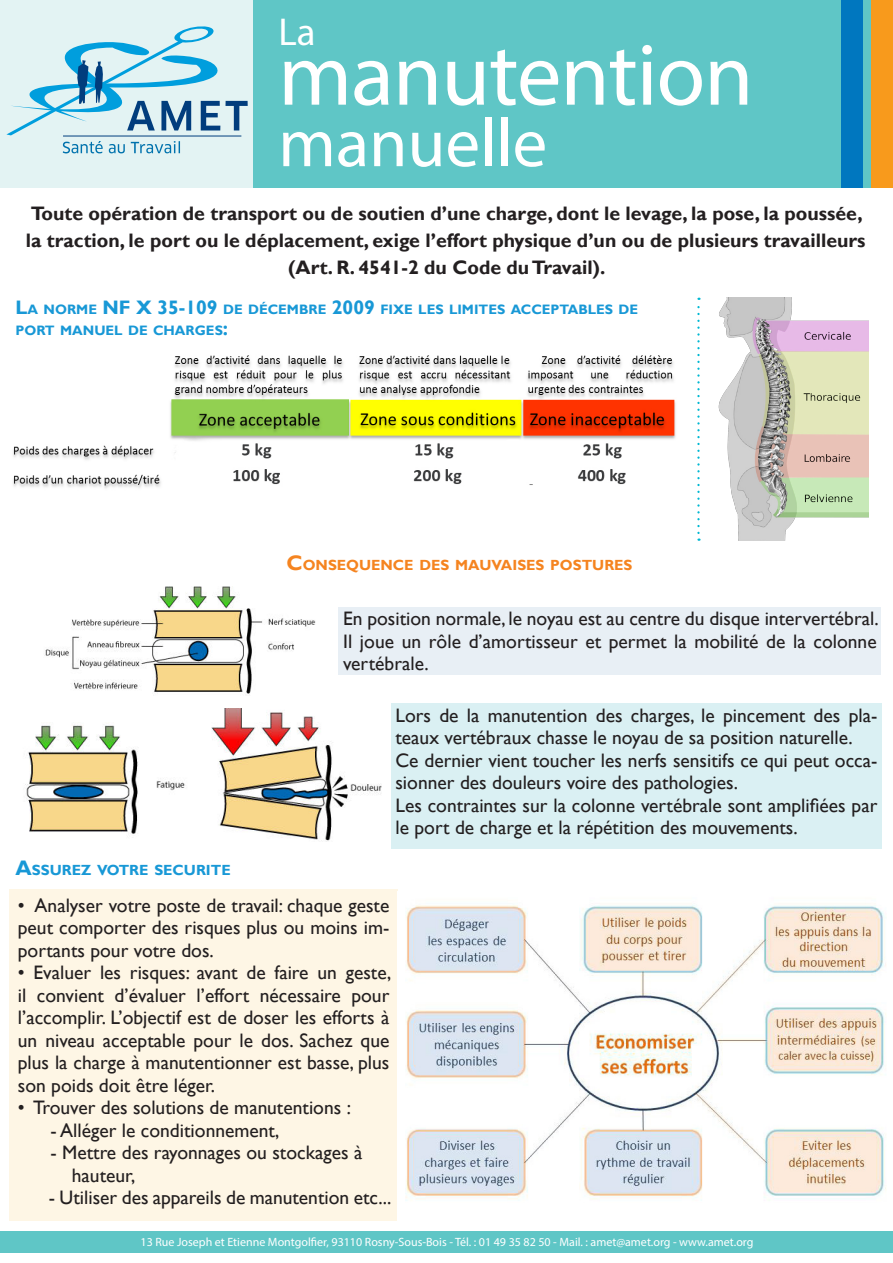
<style>
.page{position:relative;width:893px;height:1263px;background:#fff}
.page>*{position:absolute;margin:0;border:0;box-sizing:border-box;transform-origin:0 0}
.t1{font:88.5px "Myriad Pro";letter-spacing:-.01em;color:#fff}
.t2{font:69px "Myriad Pro";color:#fff}
.t3{font:39px "Myriad Pro";color:#fff}
.t4{font:19.5px/22.5px "Gill Sans";color:#231f20}
.t5{font:700 19.5px/27px "Gill Sans";color:#231f20;text-align:center}
.t6{font:700 14.7px "Gill Sans";color:#f58420}
.t7{font:700 14.7px "Gill Sans";color:#1898d6}
.t8{font:700 13.65px/21px "Gill Sans";color:#1898d6}
.t9{font:12px "Myriad Pro";color:#fff}
.s1{font-size:19.5px}
.s2{font-size:21px}
</style>
<div class="page">
<img style="left:44px;top:586px;width:272px;height:109px">
<div style="left:0;top:0;width:254px;height:187px;background:#e3f3f3"></div>
<div style="left:254px;top:0;width:639px;height:187px;background:#5fc6c6"></div>
<svg style="left:6px;top:26px;width:242px;height:109px"></svg>
<svg style="left:63px;top:141px;width:40px;height:12px"></svg>
<svg style="left:109px;top:144px;width:16px;height:9px"></svg>
<svg style="left:131px;top:141px;width:49px;height:12px"></svg>
<hr style="left:63px;top:136px;width:178px;height:1px;background:#013d7d">
<div style="left:0;top:1231px;width:893px;height:21px;background:#5fc6c6"></div>
<div style="left:841px;top:0;width:21px;height:187px;background:#0077bf"></div>
<div style="left:872px;top:0;width:21px;height:187px;background:#f89a1c"></div>
<div style="left:391px;top:704px;width:491px;height:145px;background:#daf0f3"></div>
<img style="left:25px;top:708px;width:357px;height:133px">
<div style="left:339px;top:608px;width:542px;height:67px;background:#e8eff5"></div>
<div style="left:9px;top:889px;width:389px;height:332px;background:#fef6e5"></div>
<img style="left:718px;top:298px;width:150px;height:243px">
<svg style="left:697px;top:298px;width:3px;height:243px"></svg>
<img style="left:405px;top:905px;width:481px;height:296px">
<img style="left:13px;top:355px;width:663px;height:134px">
<p class="t3" style="left:278px;top:8px;width:39px">La</p>
<p class="t1" style="left:278px;top:20px;width:477px">manutention</p>
<p class="t2" style="left:278px;top:100px;width:270px">manuelle</p>
<p class="t5" style="left:26px;top:200px;width:841px">Toute opération de transport ou de soutien d’une charge, dont le levage, la pose, la poussée, la traction, le port ou le déplacement, exige l’effort physique d’un ou de plusieurs travailleurs (Art. R. 4541-2 du Code du Travail).</p>
<p class="t8" style="left:16px;top:300px;width:624px"><span class="s1">L</span>A NORME <span class="s1">NF X 35-109</span> DE DÉCEMBRE <span class="s1">2009</span> FIXE LES LIMITES ACCEPTABLES DE<br>PORT MANUEL DE CHARGES<span class="s1">:</span></p>
<p class="t6" style="left:287px;top:557px;width:347px"><span class="s2">C</span>ONSEQUENCE DES MAUVAISES POSTURES</p>
<p class="t4" style="left:343px;top:608px;width:537px;text-align:justify">En position normale, le noyau est au centre du disque intervertébral.<br>Il joue un rôle d’amortisseur et permet la mobilité de la colonne vertébrale.</p>
<p class="t7" style="left:16px;top:862px;width:217px"><span class="s2">A</span>SSUREZ VOTRE SECURITE</p>
<p class="t4" style="left:395px;top:704px;width:483px">Lors de la manutention des charges, le pincement des pla&shy;teaux vertébraux chasse le noyau de sa position naturelle.</p>
<p class="t4" style="left:395px;top:749px;width:483px">Ce dernier vient toucher les nerfs sensitifs ce qui peut occa&shy;sionner des douleurs voire des pathologies.</p>
<p class="t4" style="left:395px;top:794px;width:483px">Les contraintes sur la colonne vertébrale sont amplifiées par le port de charge et la répétition des mouvements.</p>
<p class="t4" style="left:18px;top:894px;width:373px;text-align:justify">• Analyser votre poste de travail: chaque geste peut comporter des risques plus ou moins im&shy;portants pour votre dos.</p>
<p class="t4" style="left:18px;top:961px;width:375px;text-align:justify">• Evaluer les risques: avant de faire un geste, il convient d’évaluer l’effort nécessaire pour l’accomplir. L’objectif est de doser les efforts à un niveau acceptable pour le dos. Sachez que plus la charge à manutentionner est basse, plus son poids doit être léger.</p>
<p class="t4" style="left:18px;top:1096px;width:335px">• Trouver des solutions de manutentions :</p>
<p class="t4" style="left:50px;top:1119px;width:231px">- Alléger le conditionnement,</p>
<p class="t4" style="left:72px;top:1141px;width:292px;text-indent:-21px">- Mettre des rayonnages ou stockages à hauteur,</p>
<p class="t4" style="left:49px;top:1186px;width:344px">- Utiliser des appareils de manutention etc...</p>
<p class="t9" style="left:141px;top:1235px;width:614px">13 Rue Joseph et Etienne Montgolfier, 93110 Rosny-Sous-Bois - Tél. : 01 49 35 82 50 - Mail. : amet@amet.org - www.amet.org</p>
</div>
